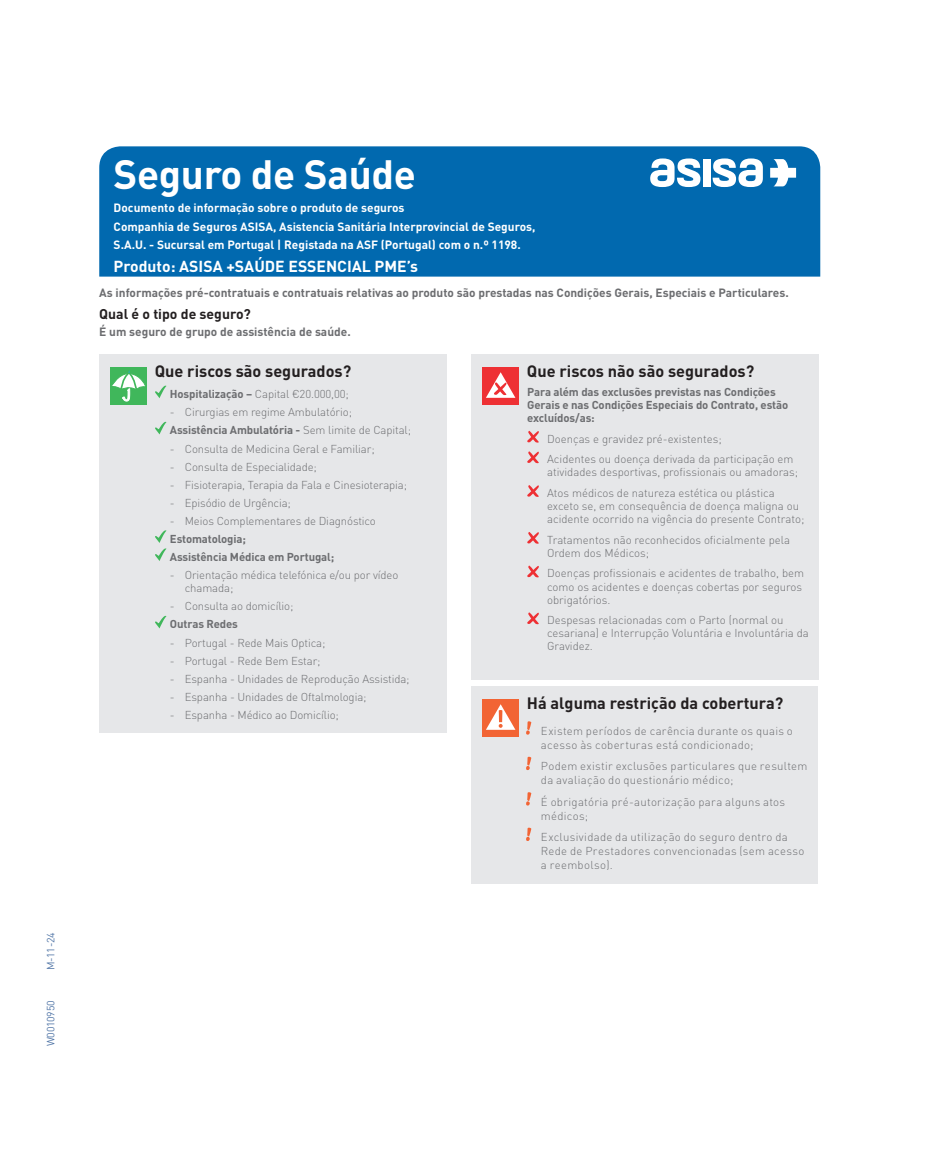
<style>
.page{position:relative;width:943px;height:1166px;background:#fff}
.page>*{position:absolute;margin:0;border:0;box-sizing:border-box;transform-origin:0 0}
.t1{font:700 40.43px "DIN Pro";letter-spacing:-.01em;color:#fff}
.t2{font:700 16.28px "DIN Pro";color:#231f20}
.t3{font:700 15.75px "DIN Pro";color:#fff}
.t4{font:700 14px "DIN Pro";color:#231f20}
.t5{font:700 11.9px/18.7px "DIN Pro";color:#fff}
.t6{font:700 11.9px "DIN Pro";color:#6c6d70}
.t7{font:300 11.38px/13.1px "DIN Pro";color:#6c6d70}
.t8{font:300 11.38px/14px "DIN Pro";letter-spacing:.025em;color:#6c6d70}
.t9{font:700 11.38px/13.1px "DIN Pro";letter-spacing:-.01em;color:#6c6d70}
.t10{font:10.5px "DIN Pro";letter-spacing:-.025em;color:#5579a9}
.s1{font-weight:700}
</style>
<div class="page">
<div style="left:99px;top:146px;width:721px;height:131px;background:#0169af"></div>
<svg style="left:650px;top:158px;width:50px;height:29px"></svg>
<div style="left:703px;top:159px;width:7px;height:27px;background:#fff"></div>
<svg style="left:712px;top:158px;width:50px;height:29px"></svg>
<svg style="left:770px;top:159px;width:26px;height:27px"></svg>
<div style="left:99px;top:354px;width:347px;height:379px;background:#e6e7e9"></div>
<div style="left:110px;top:367px;width:36px;height:38px;background:#40b75b"></div>
<svg style="left:112px;top:370px;width:35px;height:35px"></svg>
<div style="left:471px;top:354px;width:348px;height:326px;background:#e6e7e9"></div>
<div style="left:482px;top:367px;width:36px;height:38px;background:#ee3034"></div>
<svg style="left:486px;top:372px;width:29px;height:26px"></svg>
<svg style="left:527px;top:431px;width:12px;height:12px"></svg>
<svg style="left:527px;top:451px;width:12px;height:12px"></svg>
<svg style="left:527px;top:485px;width:12px;height:12px"></svg>
<svg style="left:527px;top:532px;width:12px;height:12px"></svg>
<svg style="left:527px;top:565px;width:12px;height:12px"></svg>
<svg style="left:527px;top:612px;width:12px;height:12px"></svg>
<svg style="left:155px;top:385px;width:11px;height:13px"></svg>
<svg style="left:155px;top:421px;width:11px;height:13px"></svg>
<svg style="left:155px;top:530px;width:11px;height:31px"></svg>
<svg style="left:155px;top:615px;width:11px;height:13px"></svg>
<div style="left:471px;top:686px;width:347px;height:197px;background:#e6e7e9"></div>
<div style="left:482px;top:699px;width:36px;height:38px;background:#f26434"></div>
<svg style="left:486px;top:704px;width:29px;height:26px"></svg>
<svg style="left:526px;top:721px;width:5px;height:14px"></svg>
<svg style="left:526px;top:756px;width:5px;height:14px"></svg>
<svg style="left:526px;top:792px;width:5px;height:14px"></svg>
<svg style="left:526px;top:827px;width:5px;height:14px"></svg>
<p class="t10" style="left:44px;top:970px;width:39px;rotate:-90deg">M-11-24</p>
<p class="t10" style="left:44px;top:1046px;width:47px;rotate:-90deg">W0010950</p>
<h1 class="t1" style="left:114px;top:147px;width:304px">Seguro de Saúde</h1>
<p class="t5" style="left:114px;top:198px;width:423px">Documento de informação sobre o produto de seguros<br>Companhia de Seguros ASISA, Asistencia Sanitária Interprovincial de Seguros,<br>S.A.U. - Sucursal em Portugal | Registada na ASF (Portugal) com o n.º 1198.</p>
<h3 class="t3" style="left:114px;top:256px;width:306px">Produto: ASISA +SAÚDE ESSENCIAL PME’s</h3>
<p class="t6" style="left:99px;top:285px;width:691px">As informações pré-contratuais e contratuais relativas ao produto são prestadas nas Condições Gerais, Especiais e Particulares.</p>
<p class="t4" style="left:99px;top:305px;width:153px">Qual é o tipo de seguro?</p>
<p class="t6" style="left:99px;top:323px;width:253px">É um seguro de grupo de assistência de saúde.</p>
<h2 class="t2" style="left:155px;top:360px;width:198px">Que riscos são segurados?</h2>
<h2 class="t2" style="left:527px;top:360px;width:229px">Que riscos não são segurados?</h2>
<p class="t9" style="left:527px;top:385px;width:262px">Para além das exclusões previstas nas Condições<br>Gerais e nas Condições Especiais do Contrato, estão excluídos/as:</p>
<p class="t7" style="left:547px;top:428px;width:248px;line-height:20.7px">Doenças e gravidez pré-existentes;<br>Acidentes ou doença derivada da participação em</p>
<p class="t7" style="left:547px;top:461px;width:252px;line-height:20.7px">atividades desportivas, profissionais ou amadoras;<br>Atos médicos de natureza estética ou plástica</p>
<p class="t7" style="left:547px;top:499px;width:259px">exceto se, em consequência de doença maligna ou acidente ocorrido na vigência do presente Contrato;</p>
<p class="t7" style="left:547px;top:532px;width:244px">Tratamentos não reconhecidos oficialmente pela<br>Ordem dos Médicos;</p>
<p class="t7" style="left:547px;top:566px;width:258px">Doenças profissionais e acidentes de trabalho, bem como os acidentes e doenças cobertas por seguros obrigatórios.</p>
<p class="t7" style="left:547px;top:613px;width:263px">Despesas relacionadas com o Parto (normal ou cesariana) e Interrupção Voluntária e Involuntária da<br>Gravidez.</p>
<p class="t7" style="left:170px;top:387px;width:180px"><span class="s1">Hospitalização –</span> Capital €20.000,00;</p>
<p class="t7" style="left:170px;top:403px;width:243px;line-height:18px">- Cirurgias em regime Ambulatório;<br><span class="s1">Assistência Ambulatória -</span> Sem limite de Capital;</p>
<p class="t7" style="left:170px;top:441px;width:206px">- Consulta de Medicina Geral e Familiar;</p>
<p class="t7" style="left:170px;top:459px;width:148px">- Consulta de Especialidade;</p>
<p class="t7" style="left:170px;top:477px;width:239px">- Fisioterapia, Terapia da Fala e Cinesioterapia;</p>
<p class="t7" style="left:170px;top:496px;width:122px">- Episódio de Urgência;</p>
<p class="t7" style="left:170px;top:514px;width:207px">- Meios Complementares de Diagnóstico</p>
<p class="t9" style="left:170px;top:529px;width:166px;line-height:18px">Estomatologia;<br>Assistência Médica em Portugal;</p>
<p class="t7" style="left:185px;top:568px;width:215px;text-indent:-15px">- Orientação médica telefónica e/ou por vídeo chamada;</p>
<p class="t7" style="left:170px;top:599px;width:125px">- Consulta ao domicílio;</p>
<p class="t9" style="left:170px;top:617px;width:70px">Outras Redes</p>
<p class="t7" style="left:170px;top:635px;width:157px">- Portugal - Rede Mais Optica;</p>
<p class="t7" style="left:170px;top:653px;width:152px">- Portugal - Rede Bem Estar;</p>
<p class="t7" style="left:170px;top:671px;width:241px">- Espanha - Unidades de Reprodução Assistida;</p>
<p class="t7" style="left:170px;top:690px;width:198px">- Espanha - Unidades de Oftalmologia;</p>
<p class="t7" style="left:170px;top:708px;width:170px">- Espanha - Médico ao Domicílio;</p>
<h2 class="t2" style="left:527px;top:692px;width:258px">Há alguma restrição da cobertura?</h2>
<p class="t8" style="left:541px;top:723px;width:253px">Existem períodos de carência durante os quais o acesso às coberturas está condicionado;</p>
<p class="t8" style="left:541px;top:758px;width:268px">Podem existir exclusões particulares que resultem da avaliação do questionário médico;</p>
<p class="t8" style="left:541px;top:794px;width:246px">É obrigatória pré-autorização para alguns atos médicos;</p>
<p class="t8" style="left:541px;top:829px;width:265px">Exclusividade da utilização do seguro dentro da<br>Rede de Prestadores convencionadas (sem acesso a reembolso).</p>
</div>
